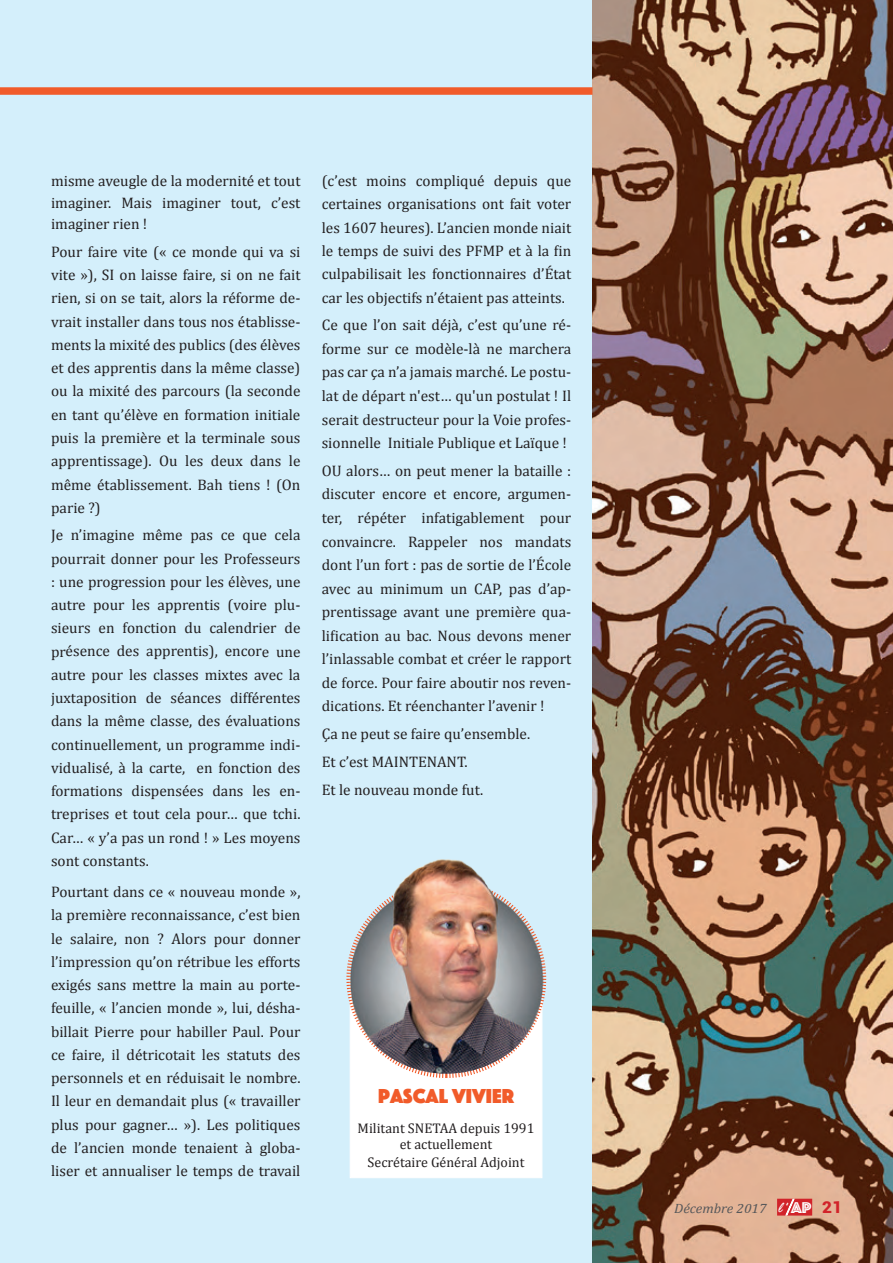
<style>
.page{position:relative;width:893px;height:1263px;background:#fff}
.page>*{position:absolute;margin:0;border:0;box-sizing:border-box;transform-origin:0 0}
.t1{font:21px "Phosphate Solid";color:#f15b2a}
.t2{font:15.3px/23.2px "Cambria";color:#231f20;text-align:justify}
.t3{font:14.1px/16.5px "Cambria";color:#231f20;text-align:center}
.t4{font:italic 13.5px "Cambria";color:#57585a;scale:1.06 1}
.s1{font-family:"Rage";font-size:16.2px;color:#fff}
.s2{font-family:"Phosphate Inline";font-style:normal;font-size:16.2px;color:#fff}
.s3{font-family:"Roboto";font-weight:900;font-style:normal;font-size:16.2px;color:#d1232a}
</style>
<div class="page">
<div style="left:0;top:0;width:592px;height:1263px;background:#d4effb"></div>
<img style="left:592px;top:0;width:301px;height:1263px">
<div style="left:0;top:87px;width:592px;height:8px;background:#f15b2a"></div>
<div style="left:777px;top:1199px;width:35px;height:16px;background:#d1232a"></div>
<svg style="left:784px;top:1198px;width:12px;height:18px"></svg>
<div style="left:350px;top:981px;width:192px;height:197px;background:#fff"></div>
<img style="left:346px;top:859px;width:201px;height:215px">
<p class="t2" style="left:51px;top:170px;width:251px;line-height:21.6px">misme aveugle de la modernité et tout imaginer. Mais imaginer tout, c’est imaginer rien !</p>
<p class="t2" style="left:51px;top:240px;width:251px">Pour faire vite (« ce monde qui va si vite »), SI on laisse faire, si on ne fait rien, si on se tait, alors la réforme de&shy;vrait installer dans tous nos établisse&shy;ments la mixité des publics (des élèves et des apprentis dans la même classe) ou la mixité des parcours (la seconde en tant qu’élève en formation initiale puis la première et la terminale sous apprentissage). Ou les deux dans le même établissement. Bah tiens ! (On parie ?)</p>
<p class="t2" style="left:51px;top:523px;width:251px">Je n’imagine même pas ce que cela pourrait donner pour les Professeurs : une progression pour les élèves, une autre pour les apprentis (voire plu&shy;sieurs en fonction du calendrier de présence des apprentis), encore une autre pour les classes mixtes avec la juxtaposition de séances différentes dans la même classe, des évaluations continuellement, un programme indi&shy;vidualisé, à la carte, en fonction des formations dispensées dans les en&shy;treprises et tout cela pour… que tchi.<br>Car… « y’a pas un rond ! » Les moyens sont constants.</p>
<p class="t2" style="left:51px;top:880px;width:251px">Pourtant dans ce « nouveau monde », la première reconnaissance, c’est bien le salaire, non ? Alors pour donner l’impression qu’on rétribue les efforts exigés sans mettre la main au porte&shy;feuille, « l’ancien monde », lui, désha&shy;billait Pierre pour habiller Paul. Pour ce faire, il détricotait les statuts des personnels et en réduisait le nombre.<br>Il leur en demandait plus (« travailler plus pour gagner… »). Les politiques de l’ancien monde tenaient à globa&shy;liser et annualiser le temps de travail</p>
<p class="t2" style="left:322px;top:169px;width:251px">(c’est moins compliqué depuis que certaines organisations ont fait voter les 1607 heures). L’ancien monde niait le temps de suivi des PFMP et à la fin culpabilisait les fonctionnaires d’État car les objectifs n’étaient pas atteints.</p>
<p class="t2" style="left:322px;top:313px;width:251px">Ce que l’on sait déjà, c’est qu’une ré&shy;forme sur ce modèle-là ne marchera pas car ça n’a jamais marché. Le postu&shy;lat de départ n'est… qu'un postulat ! Il serait destructeur pour la Voie profes&shy;sionnelle Initiale Publique et Laïque !</p>
<p class="t2" style="left:322px;top:459px;width:251px">OU alors… on peut mener la bataille : discuter encore et encore, argumen&shy;ter, répéter infatigablement pour convaincre. Rappeler nos mandats dont l’un fort : pas de sortie de l’École avec au minimum un CAP, pas d’ap&shy;prentissage avant une première qua&shy;lification au bac. Nous devons mener l’inlassable combat et créer le rapport de force. Pour faire aboutir nos reven&shy;dications. Et réenchanter l’avenir !</p>
<p class="t2" style="left:322px;top:720px;width:210px;line-height:27.8px;text-align:left">Ça ne peut se faire qu’ensemble.<br>Et c’est MAINTENANT.<br>Et le nouveau monde fut.</p>
<h1 class="t1" style="left:378px;top:1081px;width:137px">PASCAL VIVIER</h1>
<p class="t3" style="left:358px;top:1120px;width:178px">Militant SNETAA depuis 1991 et actuellement</p>
<p class="t3" style="left:368px;top:1154px;width:158px">Secrétaire Général Adjoint</p>
<p class="t4" style="left:674px;top:1198px;width:160px">Décembre 2017 <span class="s1">l'</span> <span class="s2">AP</span> <span class="s3">21</span></p>
</div>
